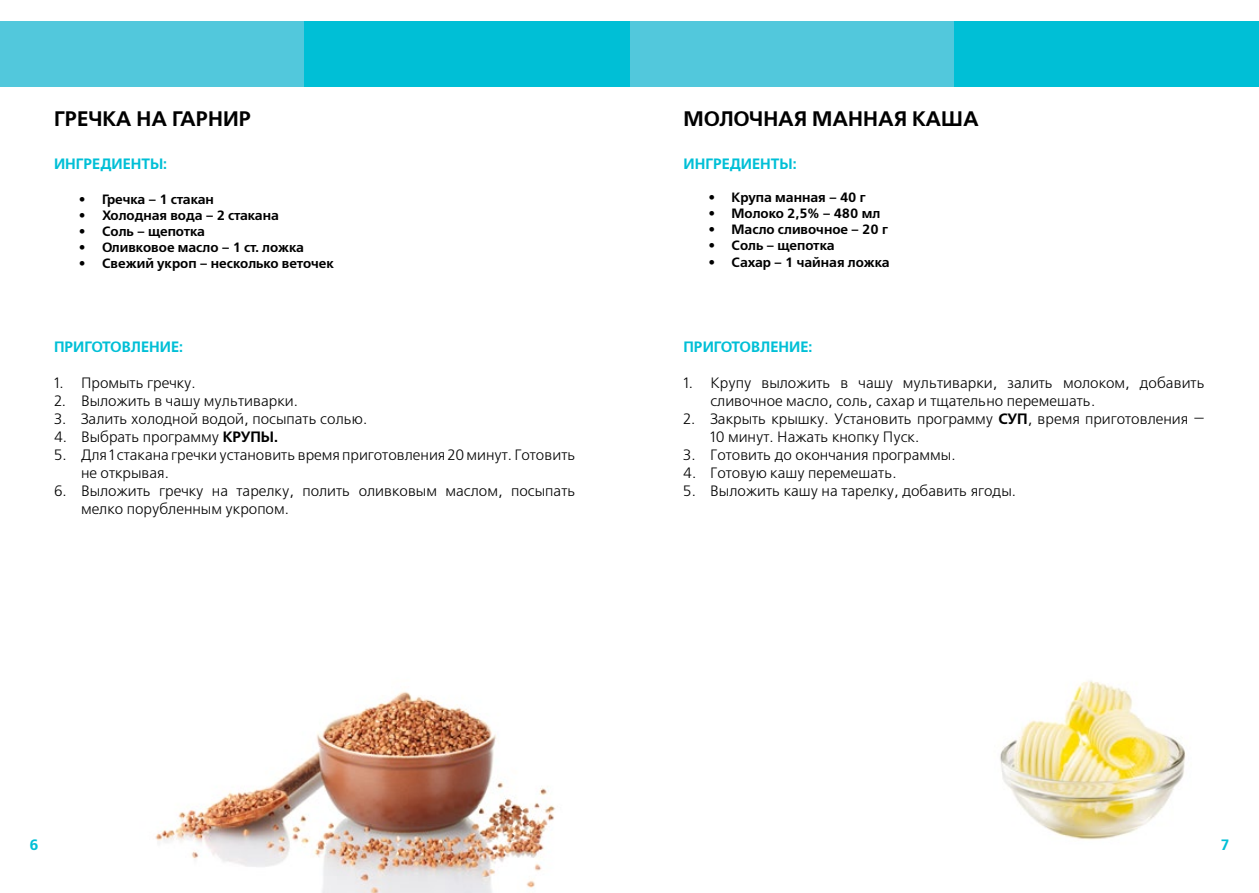
<style>
.page{position:relative;width:1259px;height:893px;background:#fff}
.page>*{position:absolute;margin:0;border:0;box-sizing:border-box;transform-origin:0 0}
.t1{font:700 21px "Free Set C";color:#000}
.t2{font:15px/18px "Free Set C";color:#000}
.t3{font:700 15px "Free Set C";color:#00bfd6}
.t4{font:700 13.5px "Free Set C";color:#000}
.s1{font-weight:700}
</style>
<div class="page">
<img style="left:1000px;top:680px;width:186px;height:160px">
<div style="left:629px;top:21px;width:326px;height:66px;background:#52c8dc"></div>
<div style="left:0;top:21px;width:304px;height:66px;background:#52c8dc"></div>
<div style="left:955px;top:21px;width:304px;height:66px;background:#00bfd6"></div>
<div style="left:304px;top:21px;width:325px;height:66px;background:#00bfd6"></div>
<img style="left:155px;top:691px;width:400px;height:202px">
<h1 class="t1" style="left:54px;top:106px;width:132px">Гречка на гарнир</h1>
<p class="t3" style="left:54px;top:155px;width:115px">ИНГРЕДИЕНТЫ:</p>
<p class="t4" style="left:80px;top:191px;width:136px">• Гречка – 1 стакан</p>
<p class="t4" style="left:80px;top:207px;width:201px">• Холодная вода – 2 стакана</p>
<p class="t4" style="left:80px;top:223px;width:127px">• Соль – щепотка</p>
<p class="t4" style="left:80px;top:239px;width:226px">• Оливковое масло – 1 ст. ложка</p>
<p class="t4" style="left:80px;top:256px;width:256px">• Свежий укроп – несколько веточек</p>
<p class="t3" style="left:54px;top:337px;width:48px">ПРИГОТОВЛЕ</p>
<p class="t3" style="left:149px;top:337px;width:35px">НИЕ:</p>
<p class="t2" style="left:54px;top:374px;width:143px">1. Промыть гречку.</p>
<p class="t2" style="left:54px;top:392px;width:245px">2. Выложить в чашу мультиварки.</p>
<p class="t2" style="left:54px;top:410px;width:315px">3. Залить холодной водой, посыпать солью.</p>
<p class="t2" style="left:54px;top:428px;width:225px">4. Выбрать программу <span class="s1">Крупы.</span></p>
<p class="t2" style="left:81px;top:446px;width:496px;text-indent:-27px">5. Для 1 стакана гречкиустановить время приготовления 20 минут. Готовить не открывая.</p>
<p class="t2" style="left:81px;top:482px;width:496px;text-indent:-27px">6. Выложить гречку на тарелку, полить оливковым маслом, посыпать мелко порубленным укропом.</p>
<h1 class="t1" style="left:683px;top:106px;width:146px">Молочная манна</h1>
<h1 class="t1" style="left:893px;top:106px;width:36px">я каша</h1>
<p class="t3" style="left:683px;top:155px;width:115px">ИНГРЕДИЕНТЫ:</p>
<p class="t4" style="left:709px;top:189px;width:158px">• Крупа манная – 40 г</p>
<p class="t4" style="left:709px;top:205px;width:173px">• Молоко 2,5% – 480 мл</p>
<p class="t4" style="left:709px;top:221px;width:180px">• Масло сливочное – 20 г</p>
<p class="t4" style="left:709px;top:238px;width:127px">• Соль – щепотка</p>
<p class="t4" style="left:709px;top:254px;width:182px">• Сахар – 1 чайная ложка</p>
<p class="t3" style="left:683px;top:337px;width:48px">ПРИГОТОВЛЕ</p>
<p class="t3" style="left:778px;top:337px;width:35px">НИЕ:</p>
<p class="t2" style="left:710px;top:374px;width:496px;text-indent:-27px">1. Крупу выложить в чашу мультиварки, залить молоком, добавить сливочное масло, соль, сахар и тщательно перемешать.</p>
<p class="t2" style="left:710px;top:410px;width:496px;text-indent:-27px">2. Закрыть крышку. Установить программу <span class="s1">Суп</span>, время приготовления —<br>10 минут. Нажать кнопку Пуск.</p>
<p class="t2" style="left:683px;top:446px;width:274px">3. Готовить до окончания программы.</p>
<p class="t2" style="left:683px;top:464px;width:215px">4. Готовую кашу перемешать.</p>
<p class="t2" style="left:683px;top:482px;width:334px">5. Выложить кашу на тарелку, добавить ягоды.</p>
<p class="t3" style="left:29px;top:836px;width:11px">6</p>
<p class="t3" style="left:1220px;top:836px;width:11px">7</p>
</div>
